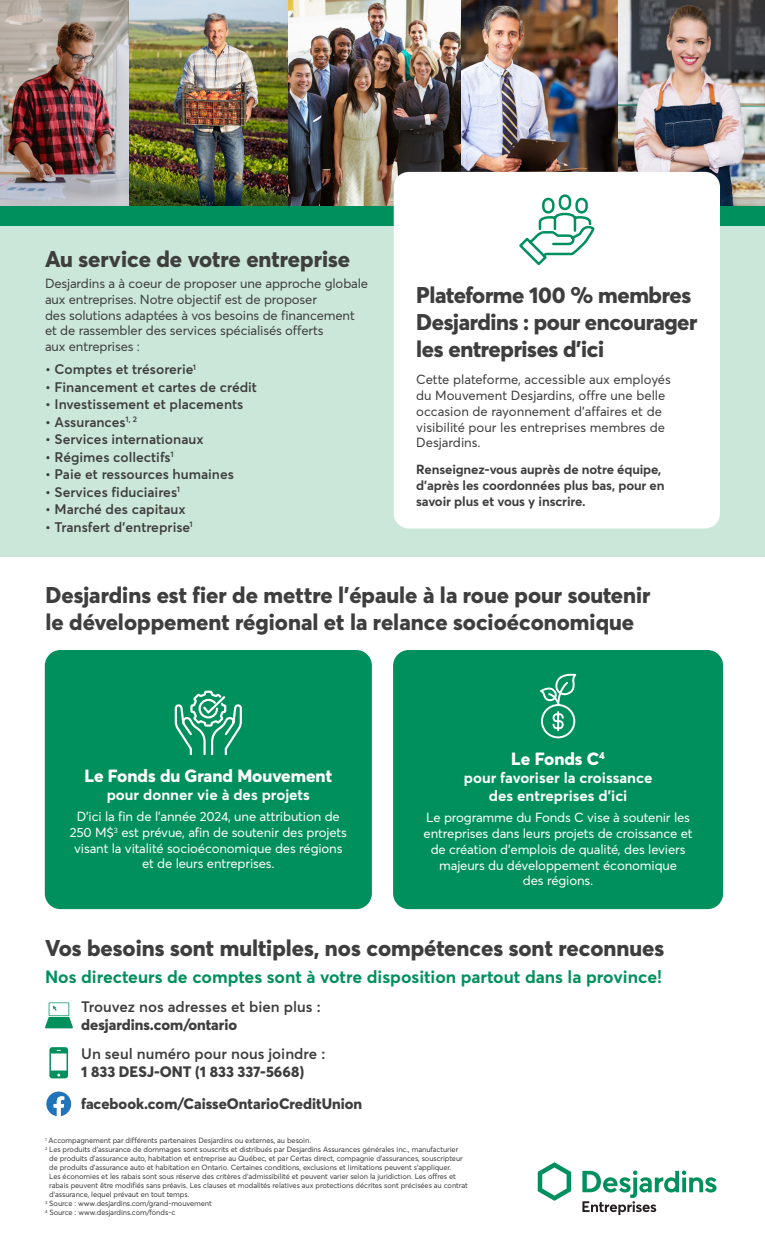
<style>
.page{position:relative;width:765px;height:1260px;background:#fff}
.page>*{position:absolute;margin:0;border:0;box-sizing:border-box;transform-origin:0 0}
.t1{font:800 22.5px/27px "Averta";color:#3e3e3f}
.t2{font:700 17.5px "Averta";color:#00905d}
.t3{font:800 17.5px "Averta";color:#fff}
.t4{font:600 15px/18px "Averta";color:#3e3e3f}
.t5{font:700 15px/18px "Averta";color:#fff;text-align:center}
.t6{font:800 15px "Averta";color:#3e3e3f}
.t7{font:600 13.75px "Averta";color:#3e3e3f}
.t8{font:13.12px/15.8px "Averta";letter-spacing:-.01em;color:#3e3e3f}
.t9{font:13.12px/15.8px "Averta";letter-spacing:-.01em;color:#fff;text-align:center}
.t10{font:700 13.12px/15.8px "Averta";letter-spacing:-.01em;color:#3e3e3f}
.t11{font:7.5px/9px "Averta";letter-spacing:-.01em;color:#3e3e3f}
.s1{font-weight:800}
</style>
<div class="page">
<div style="left:0;top:206px;width:765px;height:351px;background:#cbe7d9"></div>
<svg style="left:538px;top:1162px;width:33px;height:39px"></svg>
<svg style="left:582px;top:1171px;width:134px;height:44px"></svg>
<img style="left:0;top:0;width:130px;height:206px">
<img style="left:130px;top:0;width:635px;height:206px">
<svg style="left:45px;top:1002px;width:28px;height:26px"></svg>
<svg style="left:49px;top:1047px;width:19px;height:31px"></svg>
<svg style="left:46px;top:1092px;width:25px;height:24px"></svg>
<div style="left:45px;top:651px;width:326px;height:257px;background:#00905d;border-radius:15px"></div>
<svg style="left:174px;top:690px;width:68px;height:66px"></svg>
<div style="left:45px;top:650px;width:327px;height:259px;border:1px solid #00905d;border-radius:15px"></div>
<div style="left:394px;top:651px;width:329px;height:257px;background:#00905d;border-radius:15px"></div>
<svg style="left:540px;top:673px;width:36px;height:65px"></svg>
<div style="left:393px;top:650px;width:330px;height:259px;border:1px solid #00905d;border-radius:15px"></div>
<div style="left:0;top:206px;width:765px;height:20px;background:#00905d"></div>
<div style="left:394px;top:172px;width:326px;height:356px;background:#fff;border-radius:15px"></div>
<svg style="left:519px;top:194px;width:76px;height:72px"></svg>
<h2 class="t1" style="left:45px;top:245px;width:307px">Au service de votre entreprise</h2>
<p class="t8" style="left:45px;top:276px;width:325px">Desjardins a à coeur de proposer une approche globale aux entreprises. Notre objectif est de proposer<br>des solutions adaptées à vos besoins de financement et de rassembler des services spécialisés offerts<br>aux entreprises :</p>
<p class="t7" style="left:45px;top:361px;width:153px">• Comptes et trésorerie<sup>1</sup></p>
<p class="t7" style="left:45px;top:378px;width:214px">• Financement et cartes de crédit</p>
<p class="t7" style="left:45px;top:396px;width:200px">• Investissement et placements</p>
<p class="t7" style="left:45px;top:413px;width:94px">• Assurances<sup>1,</sup> <sup>2</sup></p>
<p class="t7" style="left:45px;top:431px;width:160px">• Services internationaux</p>
<p class="t7" style="left:45px;top:448px;width:130px">• Régimes collectifs<sup>1</sup></p>
<p class="t7" style="left:45px;top:466px;width:191px">• Paie et ressources humaines</p>
<p class="t7" style="left:45px;top:483px;width:137px">• Services fiduciaires<sup>1</sup></p>
<p class="t7" style="left:45px;top:501px;width:142px">• Marché des capitaux</p>
<p class="t7" style="left:45px;top:518px;width:149px">• Transfert d’entreprise<sup>1</sup></p>
<p class="t1" style="left:416px;top:282px;width:283px">Plateforme 100 % membres<br>Desjardins : pour encourager les entreprises d’ici</p>
<p class="t8" style="left:416px;top:372px;width:256px">Cette plateforme, accessible aux employés du Mouvement Desjardins, offre une belle occasion de rayonnement d’affaires et de visibilité pour les entreprises membres de Desjardins.</p>
<p class="t10" style="left:416px;top:462px;width:250px">Renseignez-vous auprès de notre équipe, d’après les coordonnées plus bas, pour en savoir plus et vous y inscrire.</p>
<p class="t1" style="left:45px;top:581px;width:607px">Desjardins est fier de mettre l’épaule à la roue pour soutenir le développement régional et la relance socioéconomique</p>
<h3 class="t3" style="left:84px;top:764px;width:249px">Le Fonds du Grand Mouvement</h3>
<p class="t5" style="left:107px;top:785px;width:205px">pour donner vie à des projets</p>
<p class="t9" style="left:70px;top:809px;width:279px">D’ici la fin de l’année 2024, une attribution de 250 M$<sup>3</sup> est prévue, afin de soutenir des projets visant la vitalité socioéconomique des régions et de leurs entreprises.</p>
<h3 class="t3" style="left:511px;top:748px;width:95px">Le Fonds C<sup>4</sup></h3>
<p class="t5" style="left:464px;top:769px;width:190px">pour favoriser la croissance des entreprises d’ici</p>
<p class="t9" style="left:424px;top:810px;width:271px">Le programme du Fonds C vise à soutenir les entreprises dans leurs projets de croissance et de création d’emplois de qualité, des leviers majeurs du développement économique<br>des régions.</p>
<p class="t1" style="left:45px;top:934px;width:621px">Vos besoins sont multiples, nos compétences sont reconnues</p>
<h3 class="t2" style="left:45px;top:966px;width:619px">Nos directeurs de comptes sont à votre disposition partout dans la province!</h3>
<p class="t4" style="left:81px;top:998px;width:241px">Trouvez nos adresses et bien plus : <span class="s1">desjardins.com/ontario</span></p>
<p class="t4" style="left:81px;top:1045px;width:246px">Un seul numéro pour nous joindre :<br><span class="s1">1 833 DESJ-ONT (1 833 337-5668)</span></p>
<p class="t6" style="left:81px;top:1094px;width:283px">facebook.com/CaisseOntarioCreditUnion</p>
<p class="t11" style="left:45px;top:1136px;width:268px"><sup>1</sup> Accompagnement par différents partenaires Desjardins ou externes, au besoin.</p>
<p class="t11" style="left:49px;top:1145px;width:420px;text-indent:-4px"><sup>2</sup> Les produits d’assurance de dommages sont souscrits et distribués par Desjardins Assurances générales inc., manufacturier de produits d’assurance auto, habitation et entreprise au Québec, et par Certas direct, compagnie d’assurances, souscripteur de produits d’assurance auto et habitation en Ontario. Certaines conditions, exclusions et limitations peuvent s’appliquer.<br>Les économies et les rabais sont sous réserve des critères d’admissibilité et peuvent varier selon la juridiction. Les offres et rabais peuvent être modifiés sans préavis. Les clauses et modalités relatives aux protections décrites sont précisées au contrat d’assurance, lequel prévaut en tout temps.</p>
<p class="t11" style="left:45px;top:1199px;width:168px"><sup>3</sup> Source : www.desjardins.com/grand-mouvement</p>
<p class="t11" style="left:45px;top:1208px;width:132px"><sup>4</sup> Source : www.desjardins.com/fonds-c</p>
</div>
